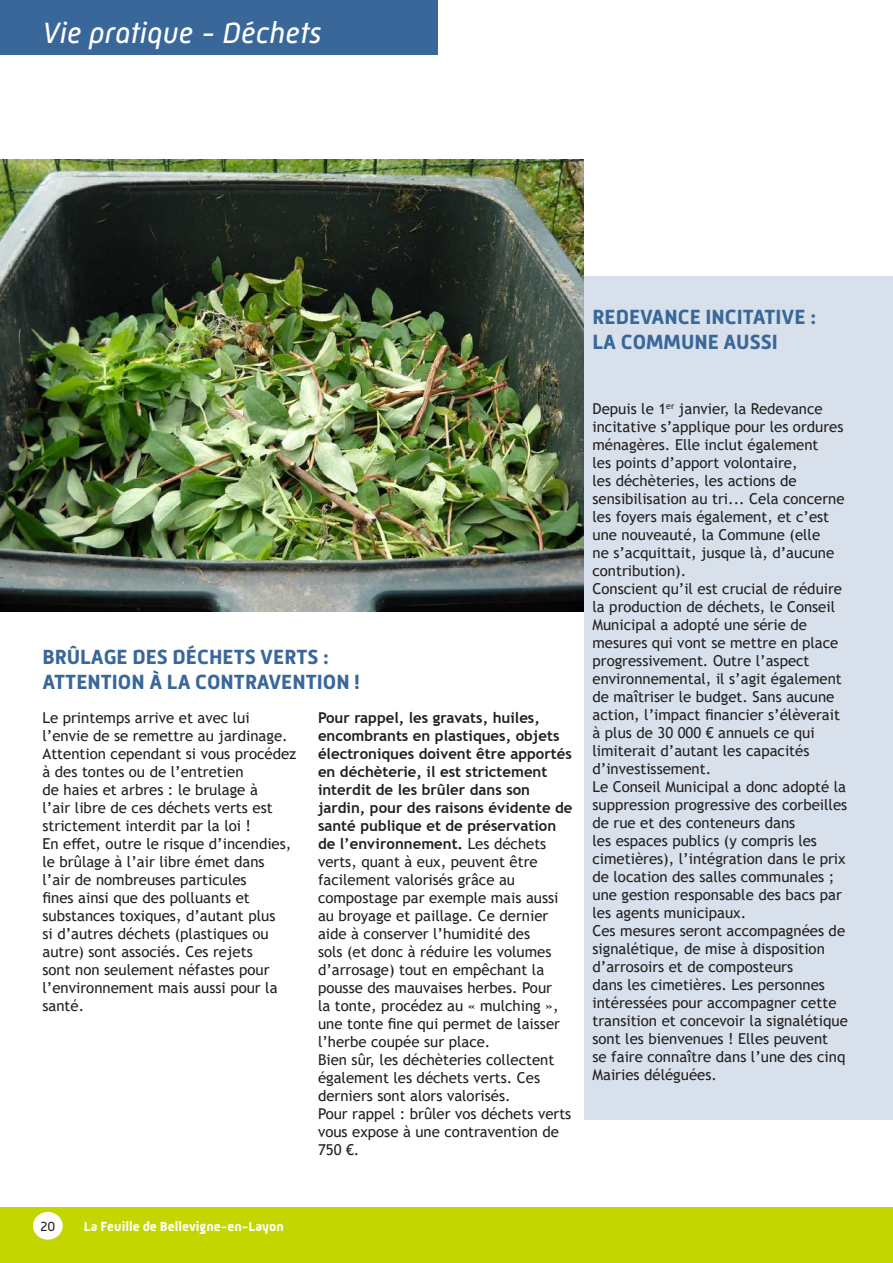
<style>
.page{position:relative;width:893px;height:1263px;background:#fff}
.page>*{position:absolute;margin:0;border:0;box-sizing:border-box;transform-origin:0 0}
.t1{font:italic 30px "Mic 32 New";color:#fff}
.t2{font:700 21px/25.2px "Mic 32 New";color:#39679a}
.t3{font:15px/18px "Trebuchet MS";color:#241f1f}
.t4{font:700 13.5px "Mic 32 New";color:#fff}
.t5{font:13.5px "Mic 32 New";color:#241f1f}
.s1{font-weight:700}
</style>
<div class="page">
<div style="left:0;top:1208px;width:893px;height:55px;background:#c3d600"></div>
<div style="left:33px;top:1212px;width:30px;height:27px;background:#fff;border-radius:50%"></div>
<div style="left:584px;top:276px;width:309px;height:843px;background:#d8e1eb"></div>
<img style="left:0;top:159px;width:584px;height:452px">
<div style="left:0;top:0;width:438px;height:55px;background:#39679a"></div>
<h1 class="t1" style="left:43px;top:16px;width:280px">Vie pratique - Déchets</h1>
<h2 class="t2" style="left:592px;top:304px;width:225px">REDEVANCE INCITATIVE :<br>LA COMMUNE AUSSI</h2>
<h2 class="t2" style="left:43px;top:644px;width:319px">BRÛLAGE DES DÉCHETS VERTS :<br>ATTENTION À LA CONTRAVENTION !</h2>
<p class="t3" style="left:43px;top:708px;width:255px">Le printemps arrive et avec lui l’envie de se remettre au jardinage.<br>Attention cependant si vous procédez à des tontes ou de l’entretien<br>de haies et arbres : le brulage à<br>l’air libre de ces déchets verts est strictement interdit par la loi !<br>En effet, outre le risque d’incendies, le brûlage à l’air libre émet dans l’air de nombreuses particules<br>fines ainsi que des polluants et substances toxiques, d’autant plus<br>si d’autres déchets (plastiques ou autre) sont associés. Ces rejets<br>sont non seulement néfastes pour l’environnement mais aussi pour la santé.</p>
<p class="t3" style="left:318px;top:708px;width:256px"><span class="s1">Pour rappel, les gravats, huiles, encombrants en plastiques, objets électroniques doivent être apportés en déchèterie, il est strictement interdit de les brûler dans son jardin, pour des raisons évidente de santé publique et de préservation de l’environnement.</span> Les déchets verts, quant à eux, peuvent être facilement valorisés grâce au compostage par exemple mais aussi au broyage et paillage. Ce dernier aide à conserver l’humidité des<br>sols (et donc à réduire les volumes d’arrosage) tout en empêchant la pousse des mauvaises herbes. Pour<br>la tonte, procédez au « mulching », une tonte fine qui permet de laisser l’herbe coupée sur place.<br>Bien sûr, les déchèteries collectent également les déchets verts. Ces derniers sont alors valorisés.<br>Pour rappel : brûler vos déchets verts vous expose à une contravention de<br>750 €.</p>
<p class="t3" style="left:592px;top:400px;width:257px">Depuis le 1<sup>er</sup> janvier, la Redevance incitative s’applique pour les ordures ménagères. Elle inclut également<br>les points d’apport volontaire,<br>les déchèteries, les actions de sensibilisation au tri... Cela concerne les foyers mais également, et c’est une nouveauté, la Commune (elle<br>ne s’acquittait, jusque là, d’aucune contribution).<br>Conscient qu’il est crucial de réduire la production de déchets, le Conseil Municipal a adopté une série de mesures qui vont se mettre en place progressivement. Outre l’aspect environnemental, il s’agit également de maîtriser le budget. Sans aucune action, l’impact financier s’élèverait à plus de 30 000 € annuels ce qui limiterait d’autant les capacités d’investissement.<br>Le Conseil Municipal a donc adopté la suppression progressive des corbeilles de rue et des conteneurs dans<br>les espaces publics (y compris les cimetières), l’intégration dans le prix de location des salles communales ; une gestion responsable des bacs par les agents municipaux.<br>Ces mesures seront accompagnées de signalétique, de mise à disposition d’arrosoirs et de composteurs<br>dans les cimetières. Les personnes intéressées pour accompagner cette transition et concevoir la signalétique sont les bienvenues ! Elles peuvent<br>se faire connaître dans l’une des cinq Mairies déléguées.</p>
<p class="t5" style="left:40px;top:1218px;width:16px">20</p>
<p class="t4" style="left:84px;top:1218px;width:201px">La Feuille de Bellevigne-en-Layon</p>
</div>
